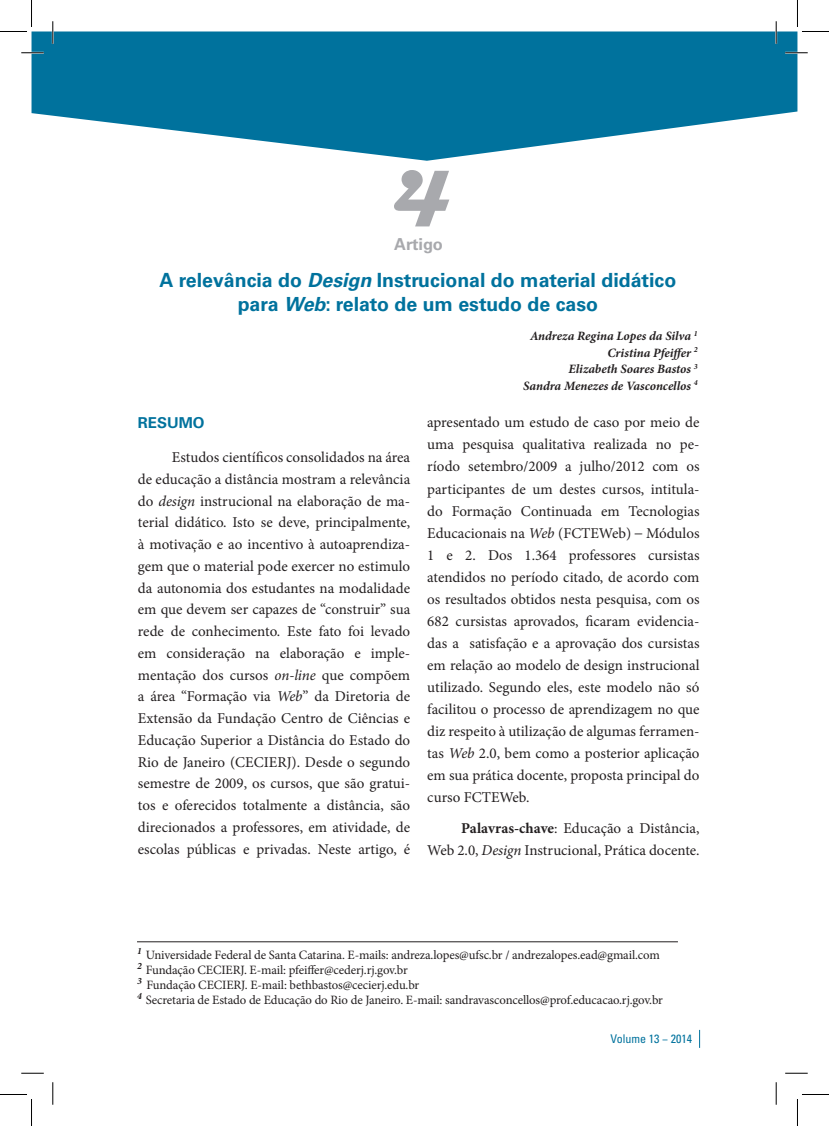
<style>
.page{position:relative;width:829px;height:1126px;background:#fff}
.page>*{position:absolute;margin:0;border:0;box-sizing:border-box;transform-origin:0 0}
.Numero_do_artigo{font:700 81px "Magneto";color:#a8a9ad}
.Título_Artigo{font:700 19.5px/24px "Univers";color:#00729d;text-align:center}
.Artigo_numero{font:700 16.5px "Univers";color:#a8a9ad}
.Texto_corrido{font:15px/21.8px "Minion Pro";color:#231f20;text-align:justify}
.Titulo_Resumo{font:700 15px "Univers";color:#00729d}
.Nota_de_rodapé{font:12.75px "Minion Pro";letter-spacing:-.01em;color:#231f20}
.Autor_Artigo{font:italic 700 12.75px "Minion Pro";color:#231f20}
.Nota_de_rodapé_-_1a{font:12.75px "Minion Pro";letter-spacing:-.01em;color:#231f20}
.t1{font:condensed 12px "Univers";color:#00729d}
.s1{font-style:italic}
.s2{font-family:"Univers";font-stretch:condensed}
.s3{font-weight:700}
</style>
<div class="page">
<svg style="left:699px;top:1030px;width:1px;height:18px"></svg>
<svg style="left:31px;top:31px;width:766px;height:130px;fill:#00729d"></svg>
<hr style="left:137px;top:941px;width:540px;height:1px;background:#231f20">
<hr style="left:21px;top:52px;width:23px;height:2px;background:#fff">
<hr style="left:785px;top:52px;width:22px;height:2px;background:#fff">
<hr style="left:52px;top:21px;width:2px;height:23px;background:#fff">
<hr style="left:775px;top:21px;width:2px;height:23px;background:#fff">
<svg style="left:21px;top:53px;width:23px;height:1px"></svg>
<svg style="left:785px;top:53px;width:22px;height:1px"></svg>
<svg style="left:21px;top:1073px;width:23px;height:1px"></svg>
<svg style="left:785px;top:1073px;width:22px;height:1px"></svg>
<svg style="left:53px;top:21px;width:1px;height:23px"></svg>
<svg style="left:53px;top:1082px;width:1px;height:23px"></svg>
<svg style="left:775px;top:21px;width:1px;height:23px"></svg>
<svg style="left:775px;top:1082px;width:1px;height:23px"></svg>
<svg style="left:0;top:0;width:32px;height:32px"></svg>
<svg style="left:0;top:1094px;width:32px;height:32px"></svg>
<svg style="left:797px;top:0;width:31px;height:32px"></svg>
<svg style="left:797px;top:1094px;width:31px;height:32px"></svg>
<p class="Numero_do_artigo" style="left:391px;top:153px;width:64px">4</p>
<p class="Artigo_numero" style="left:394px;top:235px;width:50px">Artigo</p>
<p class="Título_Artigo" style="left:159px;top:268px;width:518px">A relevância do <span class="s1">Design</span> Instrucional do material didático para <span class="s1">Web</span>: relato de um estudo de caso</p>
<p class="Autor_Artigo" style="left:530px;top:327px;width:169px">Andreza Regina Lopes da Silva <sup>1</sup></p>
<p class="Autor_Artigo" style="left:607px;top:344px;width:92px">Cristina Pfeiffer <sup>2</sup></p>
<p class="Autor_Artigo" style="left:568px;top:360px;width:131px">Elizabeth Soares Bastos <sup>3</sup></p>
<p class="Autor_Artigo" style="left:523px;top:377px;width:176px">Sandra Menezes de Vasconcellos <sup>4</sup></p>
<p class="Titulo_Resumo" style="left:138px;top:414px;width:68px">RESUMO</p>
<p class="Texto_corrido" style="left:138px;top:447px;width:274px;text-indent:34px">Estudos científicos consolidados na área de educação a distância mostram a relevância do <span class="s1">design</span> instrucional na elaboração de ma&shy;terial didático. Isto se deve, principalmente, à motivação e ao incentivo à autoaprendiza&shy;gem que o material pode exercer no estimulo da autonomia dos estudantes na modalidade em que devem ser capazes de “construir” sua rede de conhecimento. Este fato foi levado em consideração na elaboração e imple&shy;mentação dos cursos <span class="s1">on-line</span> que compõem a área “Formação via <span class="s1">Web</span>” da Diretoria de Extensão da Fundação Centro de Ciências e Educação Superior a Distância do Estado do Rio de Janeiro (CECIERJ). Desde o segundo semestre de 2009, os cursos, que são gratui&shy;tos e oferecidos totalmente a distância, são direcionados a professores, em atividade, de escolas públicas e privadas. Neste artigo, é</p>
<p class="Texto_corrido" style="left:427px;top:412px;width:274px">apresentado um estudo de caso por meio de uma pesquisa qualitativa realizada no pe&shy;ríodo setembro/2009 a julho/2012 com os participantes de um destes cursos, intitula&shy;do Formação Continuada em Tecnologias Educacionais na <span class="s1">Web</span> (FCTEWeb) <span class="s2">–</span> Módulos 1 e 2. Dos 1.364 professores cursistas atendidos no período citado, de acordo com os resultados obtidos nesta pesquisa, com os 682 cursistas aprovados, ficaram evidencia&shy;das a satisfação e a aprovação dos cursistas em relação ao modelo de design instrucional utilizado. Segundo eles, este modelo não só facilitou o processo de aprendizagem no que diz respeito à utilização de algumas ferramen&shy;tas <span class="s1">Web</span> 2.0, bem como a posterior aplicação em sua prática docente, proposta principal do curso FCTEWeb.</p>
<p class="Texto_corrido" style="left:427px;top:817px;width:274px;text-align:right"><span class="s3">Palavras-chave</span>: Educação a Distância,<br>Web 2.0, <span class="s1">Design</span> Instrucional, Prática docente.</p>
<p class="Nota_de_rodapé_-_1a" style="left:137px;top:947px;width:524px"><sup>1</sup> Universidade Federal de Santa Catarina. E-mails: andreza.lopes@ufsc.br / andrezalopes.ead@gmail.com</p>
<p class="Nota_de_rodapé" style="left:137px;top:962px;width:272px"><sup>2</sup> Fundação CECIERJ. E-mail: pfeiffer@cederj.rj.gov.br</p>
<p class="Nota_de_rodapé" style="left:137px;top:977px;width:284px"><sup>3</sup> Fundação CECIERJ. E-mail: bethbastos@cecierj.edu.br</p>
<p class="Nota_de_rodapé" style="left:137px;top:992px;width:527px"><sup>4</sup> Secretaria de Estado de Educação do Rio de Janeiro. E-mail: sandravasconcellos@prof.educacao.rj.gov.br</p>
<p class="t1" style="left:610px;top:1031px;width:83px">Volume 13 − 2014</p>
</div>
